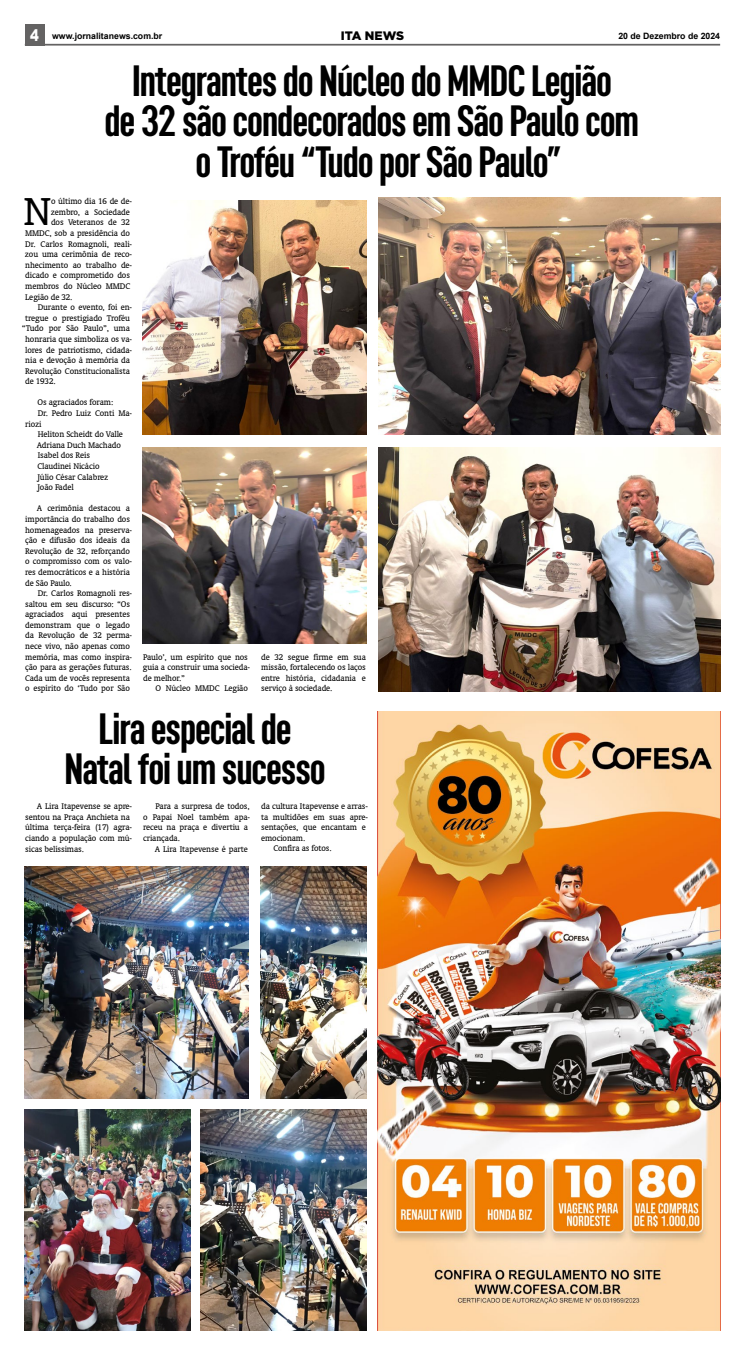
<style>
.page{position:relative;width:745px;height:1355px;background:#fff}
.page>*{position:absolute;margin:0;border:0;box-sizing:border-box;transform-origin:0 0}
.t1{font:44.1px "Oranda BT";color:#000}
.t2{font:700 extra-condensed 43.75px/40.2px "Opinion Pro";letter-spacing:-.01em;color:#000;text-align:center}
.t3{font:900 12.25px "Gotham";color:#000}
.t4{font:9.19px/10.6px "Oranda BT";letter-spacing:-.01em;color:#000}
.t5{font:700 8.75px "Arial";color:#000}
.s1{font-weight:900;font-size:16.1px;color:#fff}
</style>
<div class="page">
<div style="left:25px;top:24px;width:19px;height:21px;background:#646363"></div>
<hr style="left:25px;top:44px;width:694px;height:2px;background:#646363">
<img style="left:378px;top:711px;width:341px;height:618px">
<img style="left:143px;top:447px;width:223px;height:197px">
<img style="left:378px;top:447px;width:341px;height:244px">
<img style="left:143px;top:200px;width:223px;height:235px">
<img style="left:378px;top:197px;width:341px;height:238px">
<img style="left:25px;top:866px;width:223px;height:232px">
<img style="left:25px;top:1109px;width:165px;height:220px">
<img style="left:200px;top:1109px;width:166px;height:220px">
<img style="left:260px;top:866px;width:106px;height:232px">
<p class="t5" style="left:30px;top:30px;width:133px"><span class="s1">4</span> www.jornalitanews.com.br</p>
<h3 class="t3" style="left:340px;top:28px;width:65px">ITA NEWS</h3>
<p class="t5" style="left:618px;top:30px;width:103px">20 de Dezembro de 2024</p>
<h2 class="t2" style="left:105px;top:60px;width:535px">Integrantes do Núcleo do MMDC Legião<br>de 32 são condecorados em São Paulo com o Troféu “Tudo por São Paulo”</h2>
<h1 class="t1" style="left:24px;top:186px;width:29px">N</h1>
<p class="t4" style="left:51px;top:196px;width:82px">o último dia 16 de de-</p>
<p class="t4" style="left:51px;top:206px;width:81px">zembro, a Sociedade</p>
<p class="t4" style="left:51px;top:217px;width:80px">dos Veteranos de 32</p>
<p class="t4" style="left:25px;top:228px;width:106px">MMDC, sob a presidência do</p>
<p class="t4" style="left:25px;top:238px;width:108px">Dr. Carlos Romagnoli, reali-</p>
<p class="t4" style="left:25px;top:249px;width:108px">zou uma cerimônia de reco-</p>
<p class="t4" style="left:25px;top:259px;width:108px">nhecimento ao trabalho de-</p>
<p class="t4" style="left:25px;top:270px;width:106px">dicado e comprometido dos</p>
<p class="t4" style="left:25px;top:281px;width:106px">membros do Núcleo MMDC</p>
<p class="t4" style="left:25px;top:291px;width:49px">Legião de 32.</p>
<p class="t4" style="left:38px;top:302px;width:96px">Durante o evento, foi en-</p>
<p class="t4" style="left:25px;top:312px;width:106px">tregue o prestigiado Troféu</p>
<p class="t4" style="left:22px;top:323px;width:109px">“Tudo por São Paulo”, uma</p>
<p class="t4" style="left:25px;top:334px;width:108px">honraria que simboliza os va-</p>
<p class="t4" style="left:25px;top:344px;width:108px">lores de patriotismo, cidada-</p>
<p class="t4" style="left:25px;top:355px;width:106px">nia e devoção à memória da</p>
<p class="t4" style="left:25px;top:365px;width:106px">Revolução Constitucionalista</p>
<p class="t4" style="left:25px;top:376px;width:32px">de 1932.</p>
<p class="t4" style="left:37px;top:397px;width:77px">Os agraciados foram:</p>
<p class="t4" style="left:38px;top:408px;width:96px">Dr. Pedro Luiz Conti Ma-</p>
<p class="t4" style="left:25px;top:418px;width:18px">riozi</p>
<p class="t4" style="left:38px;top:429px;width:87px">Heliton Scheidt do Valle</p>
<p class="t4" style="left:37px;top:439px;width:85px">Adriana Duch Machado</p>
<p class="t4" style="left:38px;top:450px;width:54px">Isabel dos Reis</p>
<p class="t4" style="left:37px;top:461px;width:63px">Claudinei Nicácio</p>
<p class="t4" style="left:38px;top:471px;width:72px">Júlio César Calabrez</p>
<p class="t4" style="left:38px;top:482px;width:38px">João Fadel</p>
<p class="t4" style="left:25px;top:503px;width:108px;text-indent:12px">A cerimônia destacou a importância do trabalho dos homenageados na preserva&shy;ção e difusão dos ideais da<br>Revolução de 32, reforçando o compromisso com os valo&shy;res democráticos e a história de São Paulo.</p>
<p class="t4" style="left:25px;top:588px;width:108px;text-indent:13px">Dr. Carlos Romagnoli res&shy;saltou em seu discurso: “Os agraciados aqui presentes demonstram que o legado da Revolução de 32 perma&shy;nece vivo, não apenas como memória, mas como inspira&shy;ção para as gerações futuras.<br>Cada um de vocês representa o espírito do ‘Tudo por São</p>
<p class="t4" style="left:143px;top:651px;width:108px">Paulo’, um espírito que nos guia a construir uma socieda&shy;de melhor.”</p>
<p class="t4" style="left:155px;top:683px;width:94px">O Núcleo MMDC Legião</p>
<p class="t4" style="left:261px;top:651px;width:106px;text-align:justify">de 32 segue firme em sua missão, fortalecendo os laços entre história, cidadania e serviço à sociedade.</p>
<h2 class="t2" style="left:65px;top:708px;width:262px">Lira especial de<br>Natal foi um sucesso</h2>
<p class="t4" style="left:25px;top:800px;width:108px;text-indent:12px">A Lira Itapevense se apre&shy;sentou na Praça Anchieta na última terça-feira (17) agra&shy;ciando a população com mú&shy;sicas belíssimas.</p>
<p class="t4" style="left:143px;top:800px;width:108px;text-indent:13px">Para a surpresa de todos, o Papai Noel também apa&shy;receu na praça e divertiu a criançada.</p>
<p class="t4" style="left:155px;top:843px;width:94px">A Lira Itapevense é parte</p>
<p class="t4" style="left:261px;top:800px;width:108px">da cultura Itapevense e arras-</p>
<p class="t4" style="left:261px;top:811px;width:108px">ta multidões em suas apre-</p>
<p class="t4" style="left:261px;top:822px;width:106px">sentações, que encantam e</p>
<p class="t4" style="left:261px;top:832px;width:46px">emocionam.</p>
<p class="t4" style="left:273px;top:843px;width:60px">Confira as fotos.</p>
</div>
